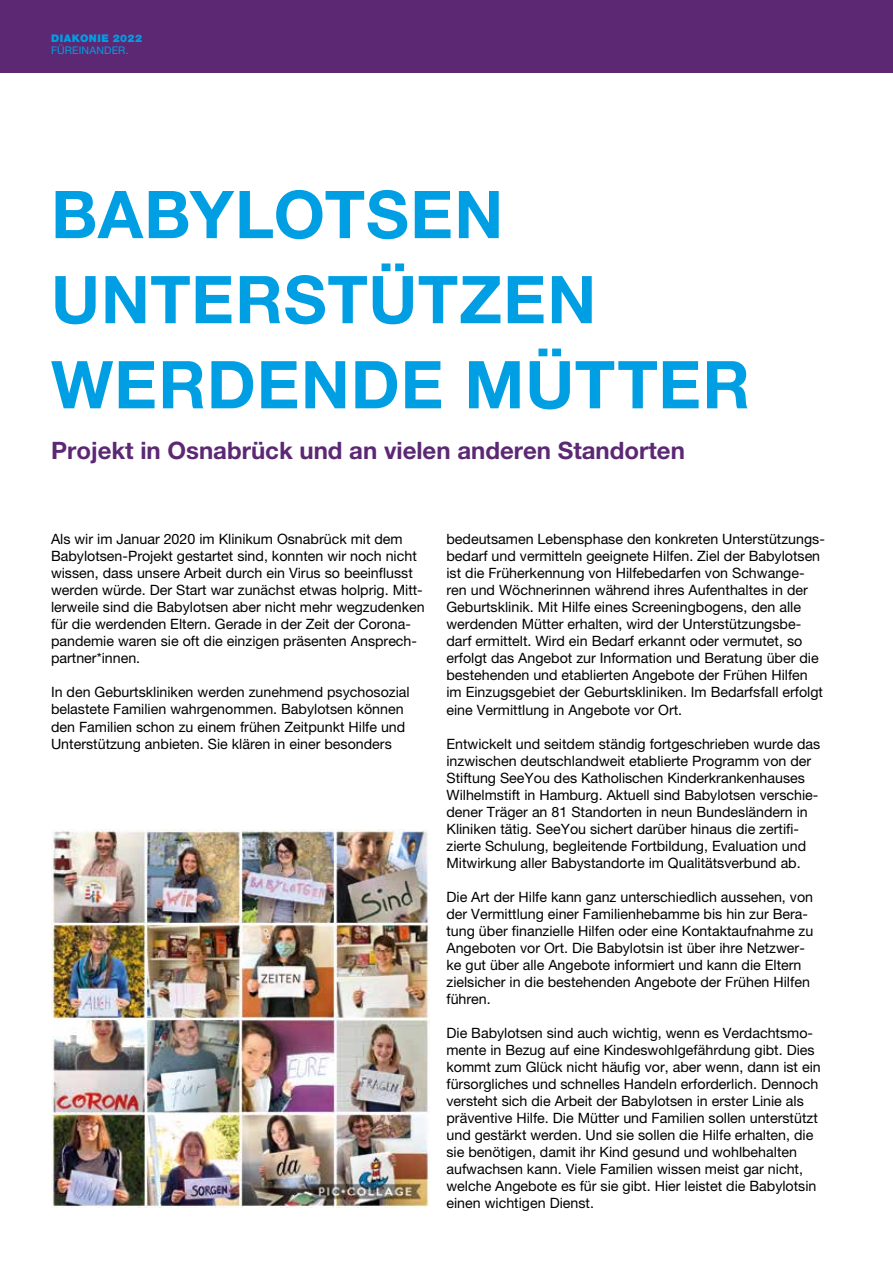
<style>
.page{position:relative;width:893px;height:1263px;background:#fff}
.page>*{position:absolute;margin:0;border:0;box-sizing:border-box;transform-origin:0 0}
.t1{font:700 66px/85.1px "Helvetica Neue LT Pro";letter-spacing:.015em;color:#009fe3}
.t2{font:700 24px "Helvetica Neue LT Pro";color:#5c2874}
.t3{font:14.25px/17px "Helvetica Neue LT Pro";color:#000}
.t4{font:900 10.5px "Helvetica Neue LT Pro";letter-spacing:.05em;color:#009fe3}
.t5{font:10.5px "Helvetica Neue LT Pro";letter-spacing:.015em;color:#009fe3}
</style>
<div class="page">
<div style="left:0;top:0;width:893px;height:72px;background:#5c2874"></div>
<img style="left:51px;top:829px;width:378px;height:379px">
<p class="t4" style="left:51px;top:32px;width:93px">DIAKONIE 2022</p>
<p class="t5" style="left:51px;top:44px;width:79px">FÜREINANDER.</p>
<h1 class="t1" style="left:51px;top:171px;width:701px">BABYLOTSEN<br>UNTERSTÜTZEN<br>WERDENDE MÜTTER</h1>
<h2 class="t2" style="left:51px;top:436px;width:635px">Projekt in Osnabrück und an vielen anderen Standorten</h2>
<p class="t3" style="left:51px;top:531px;width:375px">Als wir im Januar 2020 im Klinikum Osnabrück mit dem Babylotsen-Projekt gestartet sind, konnten wir noch nicht wissen, dass unsere Arbeit durch ein Virus so beeinflusst werden würde. Der Start war zunächst etwas holprig. Mitt&shy;lerweile sind die Babylotsen aber nicht mehr wegzudenken für die werdenden Eltern. Gerade in der Zeit der Corona&shy;pandemie waren sie oft die einzigen präsenten Ansprech&shy;partner*innen.</p>
<p class="t3" style="left:51px;top:684px;width:360px">In den Geburtskliniken werden zunehmend psychosozial belastete Familien wahrgenommen. Babylotsen können den Familien schon zu einem frühen Zeitpunkt Hilfe und Unterstützung anbieten. Sie klären in einer besonders</p>
<p class="t3" style="left:446px;top:531px;width:380px">bedeutsamen Lebensphase den konkreten Unterstützungs&shy;bedarf und vermitteln geeignete Hilfen. Ziel der Babylotsen ist die Früherkennung von Hilfebedarfen von Schwange&shy;ren und Wöchnerinnen während ihres Aufenthaltes in der Geburtsklinik. Mit Hilfe eines Screeningbogens, den alle werdenden Mütter erhalten, wird der Unterstützungsbe&shy;darf ermittelt. Wird ein Bedarf erkannt oder vermutet, so erfolgt das Angebot zur Information und Beratung über die bestehenden und etablierten Angebote der Frühen Hilfen im Einzugsgebiet der Geburtskliniken. Im Bedarfsfall erfolgt eine Vermittlung in Angebote vor Ort.</p>
<p class="t3" style="left:446px;top:735px;width:375px">Entwickelt und seitdem ständig fortgeschrieben wurde das inzwischen deutschlandweit etablierte Programm von der Stiftung SeeYou des Katholischen Kinderkrankenhauses Wilhelmstift in Hamburg. Aktuell sind Babylotsen verschie&shy;dener Träger an 81 Standorten in neun Bundesländern in Kliniken tätig. SeeYou sichert darüber hinaus die zertifi&shy;zierte Schulung, begleitende Fortbildung, Evaluation und Mitwirkung aller Babystandorte im Qualitätsverbund ab.</p>
<p class="t3" style="left:446px;top:888px;width:368px">Die Art der Hilfe kann ganz unterschiedlich aussehen, von der Vermittlung einer Familienhebamme bis hin zur Bera&shy;tung über finanzielle Hilfen oder eine Kontaktaufnahme zu Angeboten vor Ort. Die Babylotsin ist über ihre Netzwer&shy;ke gut über alle Angebote informiert und kann die Eltern zielsicher in die bestehenden Angebote der Frühen Hilfen führen.</p>
<p class="t3" style="left:446px;top:1024px;width:376px">Die Babylotsen sind auch wichtig, wenn es Verdachtsmo&shy;mente in Bezug auf eine Kindeswohlgefährdung gibt. Dies kommt zum Glück nicht häufig vor, aber wenn, dann ist ein fürsorgliches und schnelles Handeln erforderlich. Dennoch versteht sich die Arbeit der Babylotsen in erster Linie als präventive Hilfe. Die Mütter und Familien sollen unterstützt und gestärkt werden. Und sie sollen die Hilfe erhalten, die sie benötigen, damit ihr Kind gesund und wohlbehalten aufwachsen kann. Viele Familien wissen meist gar nicht, welche Angebote es für sie gibt. Hier leistet die Babylotsin einen wichtigen Dienst.</p>
</div>
